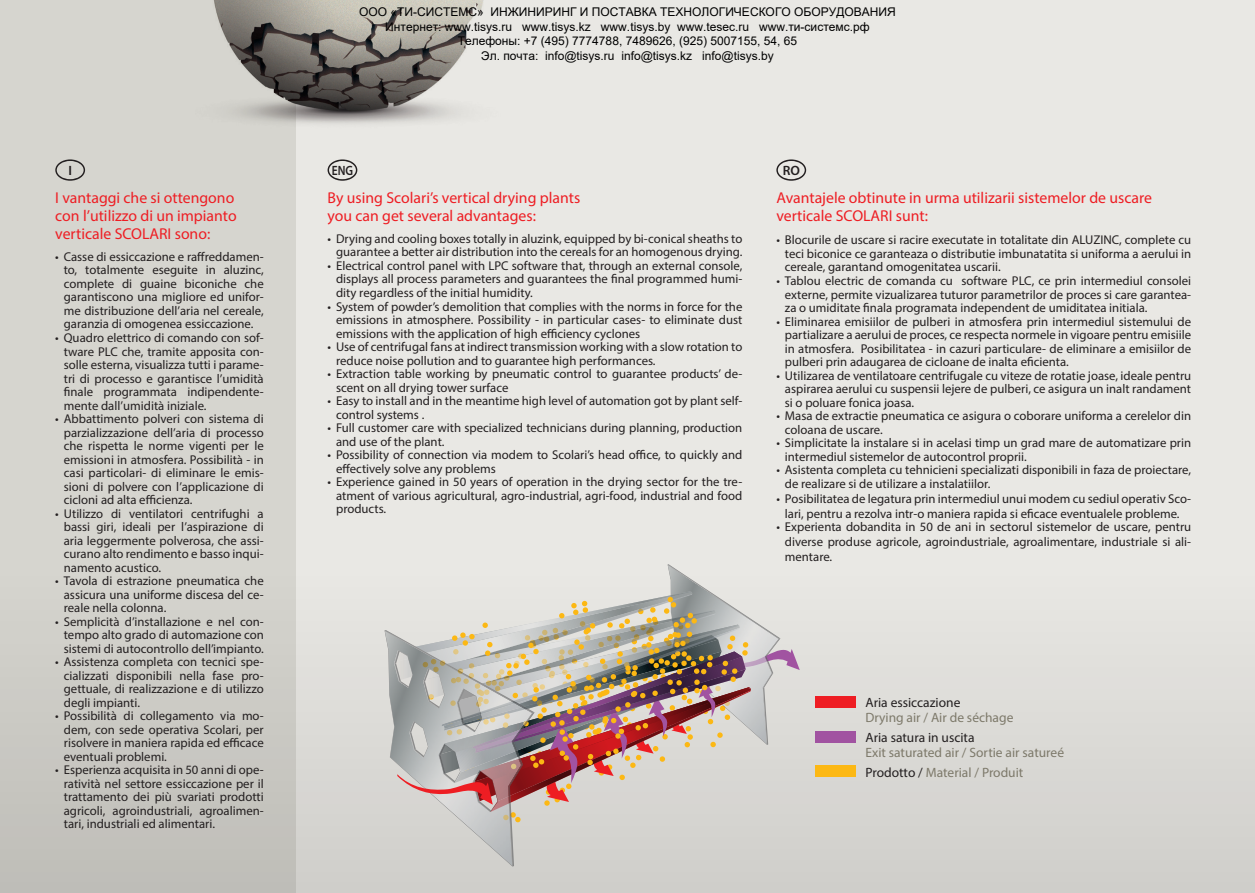
<style>
.page{position:relative;width:1255px;height:893px;background:#fff}
.page>*{position:absolute;margin:0;border:0;box-sizing:border-box;transform-origin:0 0}
.t1{font:15.75px/18px "Myriad Pro";color:#ee1d23}
.t2{font:13.5px/19.8px "Myriad Pro";color:#7d796a}
.t3{font:13.5px "Myriad Pro";color:#231f20}
.t4{font:600 13.5px "Myriad Pro";color:#231f20;scale:.85 1}
.t5{font:600 13.5px "Myriad Pro";color:#231f20}
.t6{font:12.75px/13.5px "Myriad Pro";color:#231f20;text-align:justify}
.t7{font:12px/14.4px "Arial";color:#000;text-align:center}
.s1{color:#231f20}
</style>
<div class="page">
<div style="left:0;top:0;width:1254px;height:893px;background:#e9e8e4"></div>
<div style="left:0;top:0;width:296px;height:893px;background:#d6d5cf"></div>
<div style="left:0;top:566px;width:1254px;height:327px;background:linear-gradient(to bottom,#e2e1dc,#cac8c4)"></div>
<svg style="left:384px;top:564px;width:415px;height:303px"></svg>
<img style="left:233px;top:0;width:251px;height:124px">
<img style="left:214px;top:0;width:269px;height:111px">
<div style="left:814px;top:696px;width:41px;height:11px;background:#ee1d23"></div>
<div style="left:814px;top:731px;width:41px;height:11px;background:#a153a1"></div>
<div style="left:814px;top:765px;width:41px;height:12px;background:#fcb814"></div>
<svg style="left:327px;top:159px;width:30px;height:22px"></svg>
<svg style="left:55px;top:159px;width:30px;height:22px"></svg>
<svg style="left:776px;top:159px;width:30px;height:22px"></svg>
<p class="t5" style="left:68px;top:162px;width:5px">I</p>
<p class="t1" style="left:55px;top:188px;width:183px">I vantaggi che si ottengono con l’utilizzo di un impianto verticale SCOLARI sono:</p>
<p class="t6" style="left:64px;top:250px;width:201px;text-indent:-9px">• Casse di essiccazione e raffreddamen&shy;to, totalmente eseguite in aluzinc, complete di guaine biconiche che garantiscono una migliore ed unifor&shy;me distribuzione dell’aria nel cereale, garanzia di omogenea essiccazione.</p>
<p class="t6" style="left:64px;top:331px;width:201px;text-indent:-9px">• Quadro elettrico di comando con sof&shy;tware PLC che, tramite apposita con&shy;solle esterna, visualizza tutti i parame&shy;tri di processo e garantisce l’umidità finale programmata indipendente&shy;mente dall’umidità iniziale.</p>
<p class="t6" style="left:64px;top:412px;width:201px;text-indent:-9px">• Abbattimento polveri con sistema di parzializzazione dell’aria di processo che rispetta le norme vigenti per le emissioni in atmosfera. Possibilità - in casi particolari- di eliminare le emis&shy;sioni di polvere con l’applicazione di cicloni ad alta efficienza.</p>
<p class="t6" style="left:64px;top:506px;width:201px;text-indent:-9px">• Utilizzo di ventilatori centrifughi a bassi giri, ideali per l’aspirazione di aria leggermente polverosa, che assi&shy;curano alto rendimento e basso inqui&shy;namento acustico.</p>
<p class="t6" style="left:64px;top:574px;width:201px;text-indent:-9px">• Tavola di estrazione pneumatica che assicura una uniforme discesa del ce&shy;reale nella colonna.</p>
<p class="t6" style="left:64px;top:614px;width:201px;text-indent:-9px">• Semplicità d’installazione e nel con&shy;tempo alto grado di automazione con sistemi di autocontrollo dell’impianto.</p>
<p class="t6" style="left:64px;top:655px;width:201px;text-indent:-9px">• Assistenza completa con tecnici spe&shy;cializzati disponibili nella fase pro&shy;gettuale, di realizzazione e di utilizzo degli impianti.</p>
<p class="t6" style="left:64px;top:709px;width:201px;text-indent:-9px">• Possibilità di collegamento via mo&shy;dem, con sede operativa Scolari, per risolvere in maniera rapida ed efficace eventuali problemi.</p>
<p class="t6" style="left:64px;top:763px;width:201px;text-indent:-9px">• Esperienza acquisita in 50 anni di ope&shy;ratività nel settore essiccazione per il trattamento dei più svariati prodotti agricoli, agroindustriali, agroalimen&shy;tari, industriali ed alimentari.</p>
<p class="t7" style="left:359px;top:5px;width:538px">ООО «ТИ-СИСТЕМС» ИНЖИНИРИНГ И ПОСТАВКА ТЕХНОЛОГИЧЕСКОГО ОБОРУДОВАНИЯ Интернет: www.tisys.ru www.tisys.kz www.tisys.by www.tesec.ru www.ти-системс.рф Телефоны: +7 (495) 7774788, 7489626, (925) 5007155, 54, 65<br>Эл. почта: info@tisys.ru info@tisys.kz info@tisys.by</p>
<p class="t4" style="left:332px;top:162px;width:27px">ENG</p>
<p class="t1" style="left:327px;top:188px;width:254px">By using Scolari’s vertical drying plants you can get several advantages:</p>
<p class="t6" style="left:327px;top:232px;width:416px;text-align:right">• Drying and cooling boxes totally in aluzink, equipped by bi-conical sheaths to guarantee a better air distribution into the cereals for an homogenous drying.</p>
<p class="t6" style="left:336px;top:259px;width:408px;text-indent:-9px">• Electrical control panel with LPC software that, through an external console, displays all process parameters and guarantees the final programmed humi&shy;dity regardless of the initial humidity.</p>
<p class="t6" style="left:336px;top:299px;width:408px;text-indent:-9px">• System of powder’s demolition that complies with the norms in force for the emissions in atmosphere. Possibility - in particular cases- to eliminate dust emissions with the application of high efficiency cyclones</p>
<p class="t6" style="left:336px;top:340px;width:408px;text-indent:-9px">• Use of centrifugal fans at indirect transmission working with a slow rotation to reduce noise pollution and to guarantee high performances.</p>
<p class="t6" style="left:336px;top:367px;width:408px;text-indent:-9px">• Extraction table working by pneumatic control to guarantee products’ de&shy;scent on all drying tower surface</p>
<p class="t6" style="left:336px;top:394px;width:408px;text-indent:-9px">• Easy to install and in the meantime high level of automation got by plant self&shy;control systems .</p>
<p class="t6" style="left:336px;top:421px;width:408px;text-indent:-9px">• Full customer care with specialized technicians during planning, production and use of the plant.</p>
<p class="t6" style="left:336px;top:448px;width:408px;text-indent:-9px">• Possibility of connection via modem to Scolari’s head office, to quickly and effectively solve any problems</p>
<p class="t6" style="left:336px;top:475px;width:408px;text-indent:-9px">• Experience gained in 50 years of operation in the drying sector for the tre&shy;atment of various agricultural, agro-industrial, agri-food, industrial and food products.</p>
<p class="t5" style="left:782px;top:162px;width:19px">RO</p>
<p class="t1" style="left:776px;top:188px;width:377px">Avantajele obtinute in urma utilizarii sistemelor de uscare verticale SCOLARI sunt:</p>
<p class="t6" style="left:784px;top:233px;width:408px;text-indent:-9px">• Blocurile de uscare si racire executate in totalitate din ALUZINC, complete cu teci biconice ce garanteaza o distributie imbunatatita si uniforma a aerului in cereale, garantand omogenitatea uscarii.</p>
<p class="t6" style="left:784px;top:274px;width:408px;text-indent:-9px">• Tablou electric de comanda cu software PLC, ce prin intermediul consolei externe, permite vizualizarea tuturor parametrilor de proces si care garantea&shy;za o umiditate finala programata independent de umiditatea initiala.</p>
<p class="t6" style="left:784px;top:314px;width:408px;text-indent:-9px">• Eliminarea emisiilor de pulberi in atmosfera prin intermediul sistemului de partializare a aerului de proces, ce respecta normele in vigoare pentru emisiile in atmosfera. Posibilitatea - in cazuri particulare- de eliminare a emisiilor de pulberi prin adaugarea de cicloane de inalta eficienta.</p>
<p class="t6" style="left:784px;top:368px;width:408px;text-indent:-9px">• Utilizarea de ventilatoare centrifugale cu viteze de rotatie joase, ideale pentru aspirarea aerului cu suspensii lejere de pulberi, ce asigura un inalt randament si o poluare fonica joasa.</p>
<p class="t6" style="left:784px;top:409px;width:408px;text-indent:-9px">• Masa de extractie pneumatica ce asigura o coborare uniforma a cerelelor din coloana de uscare.</p>
<p class="t6" style="left:784px;top:436px;width:408px;text-indent:-9px">• Simplicitate la instalare si in acelasi timp un grad mare de automatizare prin intermediul sistemelor de autocontrol proprii.</p>
<p class="t6" style="left:784px;top:463px;width:408px;text-indent:-9px">• Asistenta completa cu tehnicieni specializati disponibili in faza de proiectare, de realizare si de utilizare a instalatiilor.</p>
<p class="t6" style="left:776px;top:491px;width:416px;line-height:15px;text-align:center">• Posibilitatea de legatura prin intermediul unui modem cu sediul operativ Sco&shy;lari, pentru a rezolva intr-o maniera rapida si eficace eventualele probleme.</p>
<p class="t6" style="left:784px;top:519px;width:408px;line-height:15px;text-indent:-9px">• Experienta dobandita in 50 de ani in sectorul sistemelor de uscare, pentru diverse produse agricole, agroindustriale, agroalimentare, industriale si ali&shy;mentare.</p>
<p class="t3" style="left:865px;top:694px;width:96px">Aria essiccazione</p>
<p class="t2" style="left:865px;top:707px;width:149px">Drying air / Air de séchage</p>
<p class="t3" style="left:865px;top:729px;width:111px">Aria satura in uscita</p>
<p class="t2" style="left:865px;top:742px;width:200px">Exit saturated air / Sortie air satureé<br><span class="s1">Prodotto /</span> Material / Produit</p>
</div>
